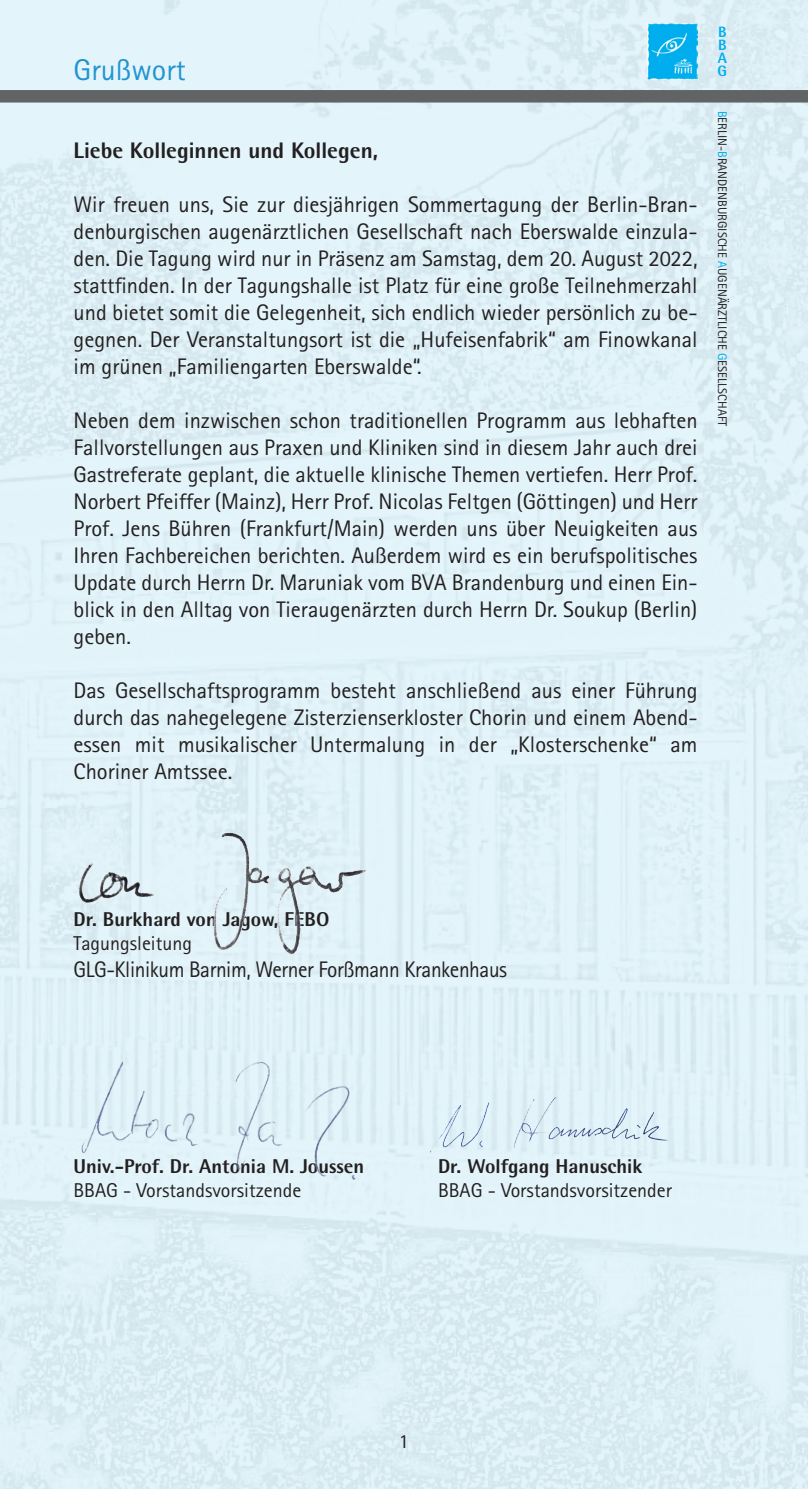
<style>
.page{position:relative;width:808px;height:1489px;background:#fff}
.page>*{position:absolute;margin:0;border:0;box-sizing:border-box;transform-origin:0 0}
.t1{font:30px "Rotis Sans Serif Std";color:#2094d2}
.t2{font:22.5px/27px "Rotis Sans Serif Std";color:#231f20;text-align:justify}
.t3{font:22.5px "Rotis Sans Serif Std";letter-spacing:-.02em;color:#231f20;scale:.95 1}
.t4{font:800 22.5px "Rotis Semi Sans Std";color:#231f20}
.t5{font:800 20px "Rotis Semi Sans Std";color:#231f20}
.t6{font:20px "Rotis Sans Serif Std";color:#231f20}
.t7{font:800 15px/13px "Rotis Semi Sans Std";color:#00aeef;text-align:justify}
.t8{font:12.5px "Rotis Sans Serif Std";color:#231f20}
.s1{color:#00aeef}
</style>
<div class="page">
<div style="left:0;top:0;width:808px;height:1488px;background:#e2f3fa"></div>
<div style="left:0;top:90px;width:808px;height:13px;background:#606465"></div>
<img style="left:648px;top:23px;width:50px;height:56px">
<img style="left:58px;top:1033px;width:318px;height:172px">
<img style="left:76px;top:826px;width:290px;height:131px">
<img style="left:430px;top:1092px;width:243px;height:64px">
<h1 class="t1" style="left:74px;top:52px;width:114px">Grußwort</h1>
<p class="t4" style="left:74px;top:136px;width:306px">Liebe Kolleginnen und Kollegen,</p>
<p class="t2" style="left:74px;top:190px;width:625px">Wir freuen uns, Sie zur diesjährigen Sommertagung der Berlin-Bran&shy;denburgischen augenärztlichen Gesellschaft nach Eberswalde einzula&shy;den. Die Tagung wird nur in Präsenz am Samstag, dem 20. August 2022, stattfinden. In der Tagungshalle ist Platz für eine große Teilnehmerzahl und bietet somit die Gelegenheit, sich endlich wieder persönlich zu be&shy;gegnen. Der Veranstaltungsort ist die „Hufeisenfabrik“ am Finowkanal im grünen „Familiengarten Eberswalde“.</p>
<p class="t2" style="left:74px;top:406px;width:626px">Neben dem inzwischen schon traditionellen Programm aus lebhaften Fallvorstellungen aus Praxen und Kliniken sind in diesem Jahr auch drei Gastreferate geplant, die aktuelle klinische Themen vertiefen. Herr Prof.<br>Norbert Pfeiffer (Mainz), Herr Prof. Nicolas Feltgen (Göttingen) und Herr Prof. Jens Bühren (Frankfurt/Main) werden uns über Neuigkeiten aus Ihren Fachbereichen berichten. Außerdem wird es ein berufspolitisches Update durch Herrn Dr. Maruniak vom BVA Brandenburg und einen Ein&shy;blick in den Alltag von Tieraugenärzten durch Herrn Dr. Soukup (Berlin) geben.</p>
<p class="t2" style="left:74px;top:676px;width:625px">Das Gesellschaftsprogramm besteht anschließend aus einer Führung durch das nahegelegene Zisterzienserkloster Chorin und einem Abend&shy;essen mit musikalischer Untermalung in der „Klosterschenke“ am Choriner Amtssee.</p>
<p class="t7" style="left:717px;top:25px;width:11px">B B A G</p>
<p class="t8" style="left:729px;top:110px;width:317px;rotate:90deg"><span class="s1">B</span>ERLIN-<span class="s1">B</span>RANDENBURGISCHE <span class="s1">A</span>UGENÄRZTLICHE <span class="s1">G</span>ESELLSCHAFT</p>
<p class="t5" style="left:74px;top:906px;width:257px">Dr. Burkhard von Jagow, FEBO</p>
<p class="t6" style="left:74px;top:931px;width:120px">Tagungsleitung</p>
<p class="t3" style="left:74px;top:956px;width:458px">GLG-Klinikum Barnim, Werner Forßmann Krankenhaus</p>
<p class="t5" style="left:74px;top:1153px;width:292px">Univ.-Prof. Dr. Antonia M. Joussen</p>
<p class="t6" style="left:74px;top:1177px;width:229px">BBAG - Vorstandsvorsitzende</p>
<p class="t5" style="left:438px;top:1153px;width:206px">Dr. Wolfgang Hanuschik</p>
<p class="t6" style="left:438px;top:1177px;width:235px">BBAG - Vorstandsvorsitzender</p>
<p class="t6" style="left:399px;top:1429px;width:11px">1</p>
</div>
